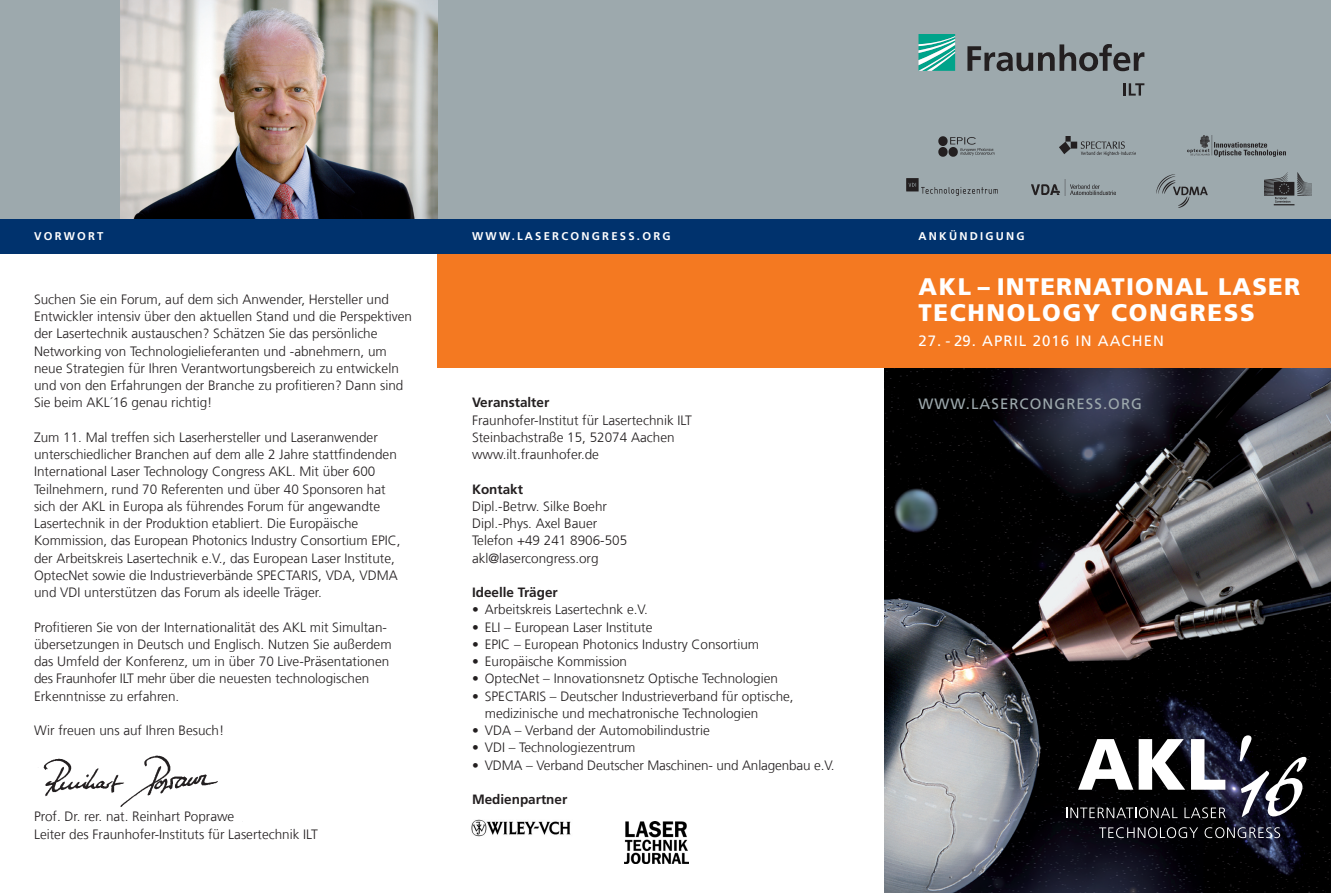
<style>
.page{position:relative;width:1331px;height:893px;background:#fff}
.page>*{position:absolute;margin:0;border:0;box-sizing:border-box;transform-origin:0 0}
.t1{font:900 24px/25.5px "Frutiger LT Com";letter-spacing:.07em;color:#fff}
.t2{font:15px "Frutiger LT Com";letter-spacing:.07em;color:#fff}
.t3{font:15px "Frutiger LT Com";letter-spacing:.07em;color:#9da9ad}
.t4{font:300 13.5px/17.2px "Frutiger LT Com";color:#231f20}
.t5{font:700 13.5px "Frutiger LT Com";color:#231f20}
.t6{font:700 11.25px "Frutiger LT Com";letter-spacing:.2em;color:#fff}
</style>
<div class="page">
<div style="left:0;top:0;width:1331px;height:231px;background:#9da9ad"></div>
<img style="left:121px;top:0;width:317px;height:219px">
<img style="left:884px;top:368px;width:447px;height:525px">
<div style="left:438px;top:247px;width:893px;height:121px;background:#f47921"></div>
<svg style="left:918px;top:34px;width:37px;height:37px"></svg>
<svg style="left:967px;top:44px;width:177px;height:27px"></svg>
<svg style="left:1123px;top:83px;width:21px;height:13px"></svg>
<svg style="left:1078px;top:739px;width:55px;height:51px"></svg>
<svg style="left:1139px;top:739px;width:46px;height:51px"></svg>
<svg style="left:1191px;top:739px;width:34px;height:51px"></svg>
<svg style="left:1099px;top:827px;width:99px;height:11px"></svg>
<svg style="left:1204px;top:827px;width:76px;height:11px"></svg>
<svg style="left:1066px;top:807px;width:111px;height:11px"></svg>
<svg style="left:1184px;top:807px;width:42px;height:11px"></svg>
<svg style="left:1240px;top:735px;width:66px;height:82px"></svg>
<div style="left:0;top:219px;width:1331px;height:34px;background:#00326d"></div>
<img style="left:471px;top:819px;width:100px;height:18px">
<img style="left:624px;top:822px;width:65px;height:42px">
<img style="left:43px;top:755px;width:200px;height:67px">
<img style="left:1032px;top:180px;width:83px;height:15px">
<img style="left:907px;top:179px;width:91px;height:16px">
<img style="left:1264px;top:172px;width:47px;height:34px">
<img style="left:1060px;top:137px;width:76px;height:18px">
<img style="left:1156px;top:174px;width:52px;height:34px">
<img style="left:938px;top:137px;width:56px;height:20px">
<img style="left:1188px;top:135px;width:98px;height:22px">
<p class="t6" style="left:34px;top:230px;width:69px">Vorwort</p>
<p class="t6" style="left:472px;top:230px;width:200px">www.la sercongress.org</p>
<p class="t4" style="left:34px;top:291px;width:380px">Suchen Sie ein Forum, auf dem sich Anwender, Hersteller und Entwickler intensiv über den aktuellen Stand und die Perspektiven der Lasertechnik austauschen? Schätzen Sie das persönliche Networking von Technologielieferanten und -abnehmern, um neue Strategien für Ihren Verantwortungsbereich zu entwickeln und von den Erfahrungen der Branche zu profitieren? Dann sind Sie beim AKL´16 genau richtig!</p>
<p class="t4" style="left:34px;top:429px;width:368px">Zum 11. Mal treffen sich Laserhersteller und Laseranwender unterschiedlicher Branchen auf dem alle 2 Jahre stattfindenden International Laser Technology Congress AKL. Mit über 600<br>Teilnehmern, rund 70 Referenten und über 40 Sponsoren hat sich der AKL in Europa als führendes Forum für angewandte Lasertechnik in der Produktion etabliert. Die Europäische Kommission, das European Photonics Industry Consortium EPIC, der Arbeitskreis Lasertechnik e.V., das European Laser Institute, OptecNet sowie die Industrieverbände Spectaris</p>
<p class="t4" style="left:34px;top:567px;width:365px;text-indent:284px">, VDA, VDMA und VDI unterstützen das Forum als ideelle Träger.</p>
<p class="t4" style="left:34px;top:618px;width:359px">Profitieren Sie von der Internationalität des AKL mit Simultan&shy;übersetzungen in Deutsch und Englisch. Nutzen Sie außerdem das Umfeld der Konferenz, um in über 70 Live-Präsentationen des Fraunhofer ILT mehr über die neuesten technologischen Erkenntnisse zu erfahren.</p>
<p class="t4" style="left:34px;top:722px;width:192px">Wir freuen uns auf Ihren Besuch!</p>
<p class="t4" style="left:34px;top:808px;width:285px">Prof. Dr. rer. nat. Reinhart Poprawe<br>Leiter des Fraunhofer-Instituts für Lasertechnik ILT</p>
<p class="t5" style="left:472px;top:395px;width:79px">Veranstalter</p>
<p class="t4" style="left:472px;top:411px;width:221px">Fraunhofer-Institut für Lasertechnik ILT<br>Steinbachstraße 15, 52074 Aachen www.ilt.fraunhofer.de</p>
<p class="t5" style="left:472px;top:481px;width:53px">Kontakt</p>
<p class="t4" style="left:472px;top:498px;width:157px">Dipl.-Betrw. Silke Boehr<br>Dipl.-Phys. Axel Bauer<br>Telefon +49 241 8906-505 akl@lasercongress.org</p>
<p class="t5" style="left:472px;top:584px;width:87px">Ideelle Träger</p>
<p class="t4" style="left:472px;top:601px;width:177px">• Arbeitskreis Lasertechnk e.V.</p>
<p class="t4" style="left:472px;top:618px;width:182px">• ELI – European Laser Institute</p>
<p class="t4" style="left:472px;top:636px;width:289px">• EPIC – European Photonics Industry Consortium</p>
<p class="t4" style="left:472px;top:653px;width:157px">• Europäische Kommission</p>
<p class="t4" style="left:472px;top:670px;width:308px">• OptecNet – Innovationsnetz Optische Technologien</p>
<p class="t4" style="left:485px;top:687px;width:310px;text-indent:-13px">• SPECTARIS – Deutscher Industrieverband für optische, medizinische und mechatronische Technologien</p>
<p class="t4" style="left:472px;top:722px;width:239px">• VDA – Verband der Automobilindustrie</p>
<p class="t4" style="left:472px;top:739px;width:165px">• VDI – Technologiezentrum</p>
<p class="t4" style="left:472px;top:756px;width:364px">• VDMA – Verband Deutscher Maschinen- und Anlagenbau e.V.</p>
<p class="t5" style="left:472px;top:791px;width:97px">Medienpartner</p>
<p class="t6" style="left:918px;top:230px;width:108px">Ankündigung</p>
<h1 class="t1" style="left:918px;top:274px;width:383px">AKL – INTERNATIONAL LASER<br>TECHNOLOGY CONGRESS</h1>
<p class="t2" style="left:918px;top:332px;width:247px">27. - 29. APRIL 2016 IN AACHEN</p>
<p class="t3" style="left:918px;top:395px;width:225px">WWW.LASERCONGRESS.ORG</p>
</div>
